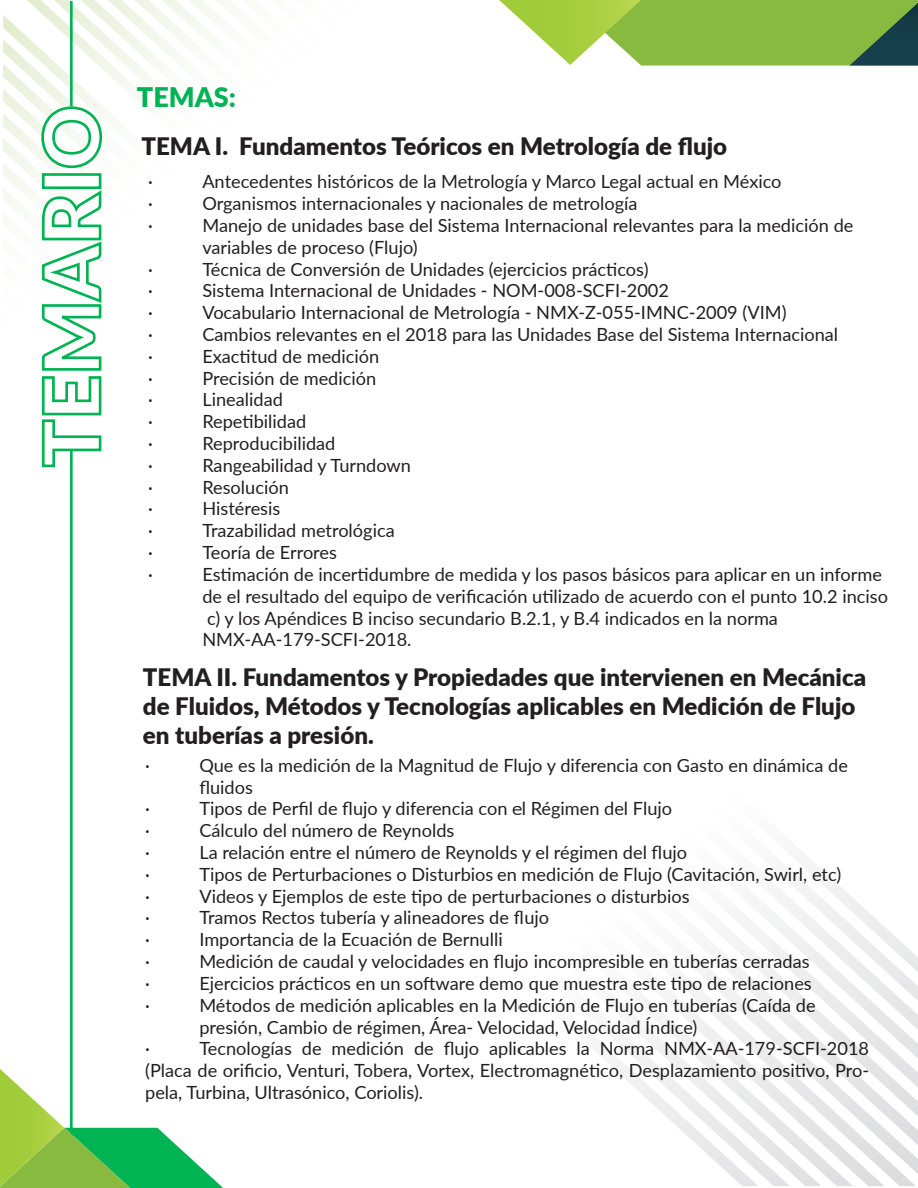
<style>
.page{position:relative;width:918px;height:1188px;background:#fff}
.page>*{position:absolute;margin:0;border:0;box-sizing:border-box;transform-origin:0 0}
.t1{font:900 27px "Lato";color:#00b353}
.t2{font:900 24.15px/29px "Lato";color:#231f20}
.t3{font:18.15px/21.8px "Lato";color:#231f20}
</style>
<div class="page">
<svg style="left:499px;top:0;width:419px;height:66px"></svg>
<hr style="left:70px;top:450px;width:3px;height:738px;background:#00b353">
<svg style="left:3px;top:0;width:246px;height:469px"></svg>
<svg style="left:0;top:1069px;width:223px;height:119px"></svg>
<svg style="left:773px;top:856px;width:68px;height:32px"></svg>
<svg style="left:757px;top:888px;width:161px;height:286px"></svg>
<svg style="left:741px;top:902px;width:175px;height:284px"></svg>
<svg style="left:595px;top:917px;width:290px;height:269px"></svg>
<h1 class="t1" style="left:137px;top:77px;width:101px">TEMAS:</h1>
<h2 class="t2" style="left:141px;top:130px;width:587px">TEMA I. Fundamentos Teóricos en Metrología de flujo</h2>
<p class="t3" style="left:148px;top:170px;width:6px">·</p>
<p class="t3" style="left:202px;top:170px;width:581px">Antecedentes históricos de la Metrología y Marco Legal actual en México</p>
<p class="t3" style="left:148px;top:192px;width:6px">·</p>
<p class="t3" style="left:202px;top:192px;width:437px">Organismos internacionales y nacionales de metrología</p>
<p class="t3" style="left:148px;top:214px;width:6px">·</p>
<p class="t3" style="left:202px;top:214px;width:653px">Manejo de unidades base del Sistema Internacional relevantes para la medición de variables de proceso (Flujo)</p>
<p class="t3" style="left:148px;top:257px;width:6px">·</p>
<p class="t3" style="left:202px;top:257px;width:448px">Técnica de Conversión de Unidades (ejercicios prácticos)</p>
<p class="t3" style="left:148px;top:279px;width:6px">·</p>
<p class="t3" style="left:202px;top:279px;width:468px">Sistema Internacional de Unidades - NOM-008-SCFI-2002</p>
<p class="t3" style="left:148px;top:301px;width:6px">·</p>
<p class="t3" style="left:202px;top:301px;width:586px">Vocabulario Internacional de Metrología - NMX-Z-055-IMNC-2009 (VIM)</p>
<p class="t3" style="left:148px;top:323px;width:6px">·</p>
<p class="t3" style="left:202px;top:323px;width:637px">Cambios relevantes en el 2018 para las Unidades Base del Sistema Internacional</p>
<p class="t3" style="left:148px;top:345px;width:6px">·</p>
<p class="t3" style="left:202px;top:345px;width:178px">Exactitud de medición</p>
<p class="t3" style="left:148px;top:366px;width:6px">·</p>
<p class="t3" style="left:202px;top:366px;width:175px">Precisión de medición</p>
<p class="t3" style="left:148px;top:388px;width:6px">·</p>
<p class="t3" style="left:202px;top:388px;width:82px">Linealidad</p>
<p class="t3" style="left:148px;top:410px;width:6px">·</p>
<p class="t3" style="left:202px;top:410px;width:105px">Repetibilidad</p>
<p class="t3" style="left:148px;top:432px;width:6px">·</p>
<p class="t3" style="left:202px;top:432px;width:135px">Reproducibilidad</p>
<p class="t3" style="left:148px;top:454px;width:6px">·</p>
<p class="t3" style="left:202px;top:454px;width:210px">Rangeabilidad y Turndown</p>
<p class="t3" style="left:148px;top:475px;width:6px">·</p>
<p class="t3" style="left:202px;top:475px;width:88px">Resolución</p>
<p class="t3" style="left:148px;top:497px;width:6px">·</p>
<p class="t3" style="left:202px;top:497px;width:79px">Histéresis</p>
<p class="t3" style="left:148px;top:519px;width:6px">·</p>
<p class="t3" style="left:202px;top:519px;width:194px">Trazabilidad metrológica</p>
<p class="t3" style="left:148px;top:541px;width:6px">·</p>
<p class="t3" style="left:202px;top:541px;width:136px">Teoría de Errores</p>
<p class="t3" style="left:148px;top:563px;width:6px">·</p>
<p class="t3" style="left:202px;top:563px;width:687px">Estimación de incertidumbre de medida y los pasos básicos para aplicar en un informe de el resultado del equipo de verificación utilizado de acuerdo con el punto 10.2 inciso c) y los Apéndices B inciso secundario B.2.1, y B.4 indicados en la norma NMX-AA-179-SCFI-2018.</p>
<h2 class="t2" style="left:143px;top:661px;width:725px">TEMA II. Fundamentos y Propiedades que intervienen en Mecánica de Fluidos, Métodos y Tecnologías aplicables en Medición de Flujo en tuberías a presión.</h2>
<p class="t3" style="left:145px;top:754px;width:6px">·</p>
<p class="t3" style="left:199px;top:754px;width:650px">Que es la medición de la Magnitud de Flujo y diferencia con Gasto en dinámica de fluidos</p>
<p class="t3" style="left:145px;top:797px;width:6px">·</p>
<p class="t3" style="left:199px;top:797px;width:474px">Tipos de Perfil de flujo y diferencia con el Régimen del Flujo</p>
<p class="t3" style="left:145px;top:819px;width:6px">·</p>
<p class="t3" style="left:199px;top:819px;width:256px">Cálculo del número de Reynolds</p>
<p class="t3" style="left:145px;top:841px;width:6px">·</p>
<p class="t3" style="left:199px;top:841px;width:489px">La relación entre el número de Reynolds y el régimen del flujo</p>
<p class="t3" style="left:145px;top:863px;width:6px">·</p>
<p class="t3" style="left:199px;top:863px;width:643px">Tipos de Perturbaciones o Disturbios en medición de Flujo (Cavitación, Swirl, etc)</p>
<p class="t3" style="left:145px;top:884px;width:6px">·</p>
<p class="t3" style="left:199px;top:884px;width:492px">Videos y Ejemplos de este tipo de perturbaciones o disturbios</p>
<p class="t3" style="left:145px;top:906px;width:6px">·</p>
<p class="t3" style="left:199px;top:906px;width:351px">Tramos Rectos tubería y alineadores de flujo</p>
<p class="t3" style="left:145px;top:928px;width:6px">·</p>
<p class="t3" style="left:199px;top:928px;width:305px">Importancia de la Ecuación de Bernulli</p>
<p class="t3" style="left:145px;top:950px;width:6px">·</p>
<p class="t3" style="left:199px;top:950px;width:612px">Medición de caudal y velocidades en flujo incompresible en tuberías cerradas</p>
<p class="t3" style="left:145px;top:972px;width:6px">·</p>
<p class="t3" style="left:199px;top:972px;width:614px">Ejercicios prácticos en un software demo que muestra este tipo de relaciones</p>
<p class="t3" style="left:145px;top:993px;width:6px">·</p>
<p class="t3" style="left:199px;top:993px;width:618px">Métodos de medición aplicables en la Medición de Flujo en tuberías (Caída de presión, Cambio de régimen, Área- Velocidad, Velocidad Índice)</p>
<p class="t3" style="left:145px;top:1037px;width:6px">·</p>
<p class="t3" style="left:145px;top:1037px;width:725px;text-align:justify;text-indent:54px">Tecnologías de medición de flujo aplicables la Norma NMX-AA-179-SCFI-2018 (Placa de orificio, Venturi, Tobera, Vortex, Electromagnético, Desplazamiento positivo, Pro&shy;pela, Turbina, Ultrasónico, Coriolis).</p>
</div>
